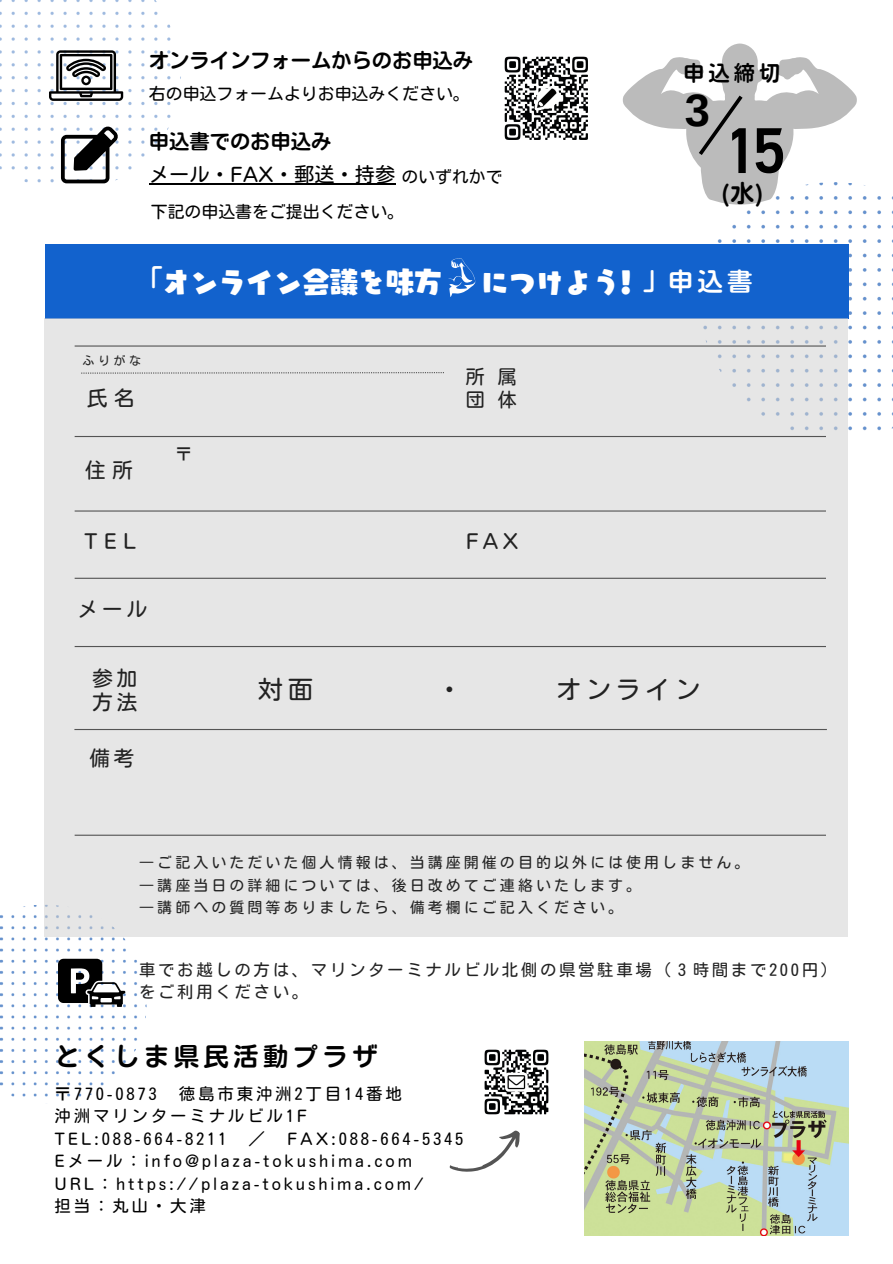
<style>
.page{position:relative;width:893px;height:1264px;background:#fff}
.page>*{position:absolute;margin:0;border:0;box-sizing:border-box;transform-origin:0 0}
.t1{font:500 64.35px "HS Amal";color:#000}
.t2{font:700 45.3px "Arimo";color:#000}
.t3{font:28.65px "Canva Yuruka Std UB";letter-spacing:-.025em;color:#fff}
.t4{font:25.5px "Motoya Maru Std W5";letter-spacing:.17em;color:#000}
.t5{font:25.5px "Motoya Maru Std W3";letter-spacing:.17em;color:#222}
.t6{font:23.85px "Motoya Maru Std W5";color:#000}
.t7{font:21.3px "Motoya Maru Std W5";color:#000}
.t8{font:21px/24.8px "Motoya Maru Std W3";letter-spacing:.17em;color:#222}
.t9{font:20.25px "Motoya Maru Std W5";color:#000}
.t10{font:20.25px "Motoya Maru Std W3";color:#000}
.t11{font:19.5px/23.5px "Motoya Maru Std W3";color:#222}
.t12{font:16.95px/34.7px "Motoya Maru Std W3";color:#000}
.t13{font:16.5px/22.5px "Motoya Maru Std W3";letter-spacing:.17em;color:#000}
.t14{font:16.5px/22.5px "Motoya Maru Std W3";letter-spacing:.16em;color:#222}
.t15{font:15px/22.5px "Motoya Maru Std W3";letter-spacing:.205em;color:#222}
.t16{font:12px "Motoya Maru Std W3";color:#222}
.s1{font-family:"Motoya Maru Std W5"}
.s2{font-family:"Motoya Maru Std W5";font-size:25.5px}
</style>
<div class="page">
<svg style="left:717px;top:185px;width:175px;height:254px"></svg>
<img style="left:584px;top:1041px;width:264px;height:194px">
<img style="left:504px;top:56px;width:84px;height:84px">
<img style="left:484px;top:1049px;width:65px;height:66px">
<svg style="left:449px;top:1130px;width:71px;height:42px"></svg>
<svg style="left:0;top:905px;width:147px;height:192px"></svg>
<div style="left:45px;top:244px;width:803px;height:74px;background:#1262cd"></div>
<div style="left:44px;top:318px;width:803px;height:618px;background:#e6e6e6"></div>
<hr style="left:75px;top:345px;width:750px;height:1px;background:#545454">
<hr style="left:75px;top:510px;width:750px;height:1px;background:#545454">
<hr style="left:75px;top:436px;width:750px;height:1px;background:#545454">
<hr style="left:75px;top:646px;width:750px;height:1px;background:#545454">
<hr style="left:74px;top:729px;width:752px;height:1px;background:#545454">
<hr style="left:75px;top:577px;width:750px;height:2px;background:#545454">
<hr style="left:75px;top:834px;width:750px;height:1px;background:#545454">
<svg style="left:81px;top:372px;width:363px;height:2px"></svg>
<svg style="left:448px;top:258px;width:28px;height:39px"></svg>
<svg style="left:0;top:0;width:181px;height:185px"></svg>
<svg style="left:622px;top:44px;width:234px;height:161px"></svg>
<hr style="left:149px;top:183px;width:246px;height:1px;background:#000">
<p class="t9" style="left:149px;top:50px;width:326px">オンラインフォームからのお申込み</p>
<p class="t12" style="left:149px;top:76px;width:322px">右の申込フォームよりお申込みください。</p>
<p class="t9" style="left:149px;top:131px;width:184px">申込書でのお申込み</p>
<p class="t10" style="left:149px;top:164px;width:248px">メール・FAX・郵送・持参</p>
<p class="t12" style="left:151px;top:160px;width:353px;text-indent:250px">のいずれかで下記の申込書をご提出ください。</p>
<p class="t7" style="left:683px;top:62px;width:99px">申込締切</p>
<h2 class="t2" style="left:684px;top:84px;width:27px">3</h2>
<h1 class="t1" style="left:724px;top:111px;width:64px">15</h1>
<h3 class="t6" style="left:721px;top:181px;width:43px">(水)</h3>
<h3 class="t3" style="left:134px;top:268px;width:306px"><span class="s1">「</span>オンライン会議を味方</h3>
<h3 class="t3" style="left:480px;top:268px;width:274px">につけよう! <span class="s1">」</span><span class="s2">申込書</span></h3>
<p class="t16" style="left:83px;top:354px;width:60px">ふりがな</p>
<p class="t8" style="left:87px;top:386px;width:50px">氏名</p>
<p class="t8" style="left:85px;top:458px;width:50px">住所</p>
<p class="t8" style="left:84px;top:529px;width:54px">TEL</p>
<p class="t14" style="left:176px;top:442px;width:18px">〒</p>
<p class="t11" style="left:465px;top:365px;width:53px">所 属団 体</p>
<p class="t8" style="left:466px;top:529px;width:54px">FAX</p>
<p class="t8" style="left:77px;top:596px;width:72px">メール</p>
<p class="t8" style="left:92px;top:665px;width:47px">参加方法</p>
<p class="t8" style="left:89px;top:745px;width:47px">備考</p>
<h3 class="t5" style="left:258px;top:676px;width:55px">対面</h3>
<h3 class="t5" style="left:436px;top:676px;width:27px">・</h3>
<h3 class="t5" style="left:556px;top:676px;width:146px">オンライン</h3>
<p class="t15" style="left:139px;top:851px;width:611px">―ご記入いただいた個人情報は、当講座開催の目的以外には使用しません。―講座当日の詳細については、後日改めてご連絡いたします。<br>―講師への質問等ありましたら、備考欄にご記入ください。</p>
<p class="t14" style="left:139px;top:958px;width:699px">車でお越しの方は、マリンターミナルビル北側の県営駐車場（３時間まで200円）をご利用ください。</p>
<h3 class="t4" style="left:54px;top:1043px;width:325px">とくしま県民活動プラザ</h3>
<p class="t13" style="left:54px;top:1082px;width:104px">〒770-0873</p>
<p class="t13" style="left:54px;top:1082px;width:349px;text-indent:124px">徳島市東沖洲2丁目 14番地沖洲マリンターミナルビル1F<br>TEL:088-664-8211</p>
<p class="t13" style="left:248px;top:1127px;width:18px">／</p>
<p class="t13" style="left:54px;top:1127px;width:410px;text-indent:232px">FAX:088-664-5345<br>Eメール：info@plaza-tokushima.com<br>URL：https://plaza-tokushima.com/<br>担当：丸山・大津</p>
</div>
